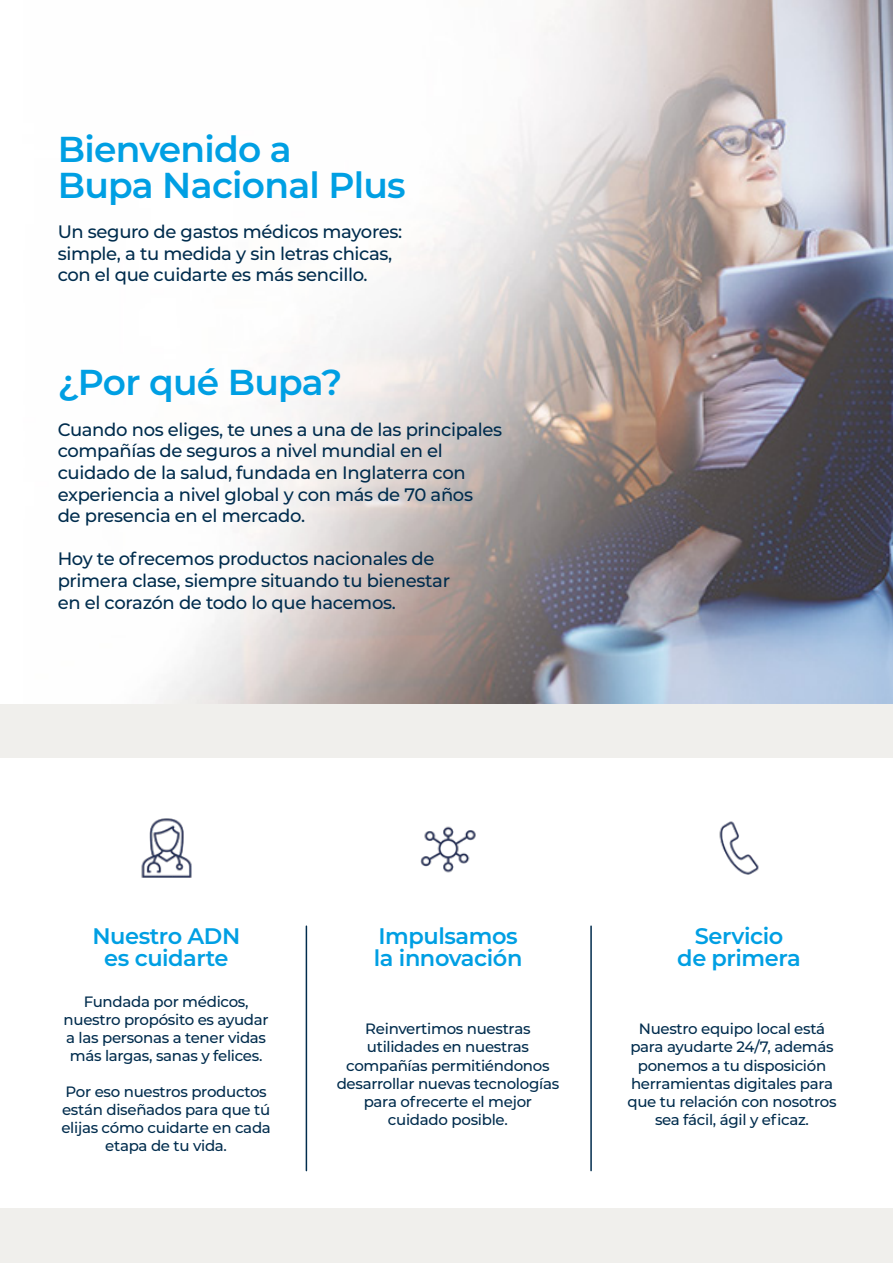
<style>
.page{position:relative;width:893px;height:1263px;background:#fff}
.page>*{position:absolute;margin:0;border:0;box-sizing:border-box;transform-origin:0 0}
.t1{font:600 36px/36.3px "Montserrat";letter-spacing:-.02em;color:#009fe3}
.t2{font:600 22.5px/22.5px "Montserrat";letter-spacing:-.02em;color:#009fe3;text-align:center}
.t3{font:500 18px/21.6px "Montserrat";letter-spacing:-.02em;color:#002c4d}
.t4{font:500 15px/18px "Montserrat";letter-spacing:-.02em;color:#002c4d;text-align:center}
</style>
<div class="page">
<img style="left:156px;top:0;width:737px;height:703px">
<div style="left:0;top:703px;width:893px;height:54px;background:#f0efec"></div>
<div style="left:0;top:1208px;width:893px;height:55px;background:#f0efec"></div>
<hr style="left:306px;top:926px;width:1px;height:244px;background:#002c4d">
<hr style="left:590px;top:926px;width:2px;height:244px;background:#002c4d">
<img style="left:141px;top:818px;width:51px;height:60px">
<img style="left:420px;top:826px;width:56px;height:47px">
<img style="left:719px;top:821px;width:40px;height:54px">
<h1 class="t1" style="left:58px;top:129px;width:350px">Bienvenido a<br>Bupa Nacional Plus</h1>
<p class="t3" style="left:58px;top:220px;width:346px">Un seguro de gastos médicos mayores: simple, a tu medida y sin letras chicas, con el que cuidarte es más sencillo.</p>
<h1 class="t1" style="left:58px;top:362px;width:286px">¿Por qué Bupa?</h1>
<p class="t3" style="left:58px;top:418px;width:446px">Cuando nos eliges, te unes a una de las principales compañías de seguros a nivel mundial en el cuidado de la salud, fundada en Inglaterra con experiencia a nivel global y con más de 70 años<br>de presencia en el mercado.</p>
<p class="t3" style="left:58px;top:547px;width:394px">Hoy te ofrecemos productos nacionales de primera clase, siempre situando tu bienestar en el corazón de todo lo que hacemos.</p>
<h2 class="t2" style="left:92px;top:923px;width:149px">Nuestro ADN es cuidarte</h2>
<h2 class="t2" style="left:677px;top:923px;width:125px">Servicio<br>de primera</h2>
<h2 class="t2" style="left:374px;top:923px;width:150px;text-align:left">Impulsamos la innovación</h2>
<p class="t4" style="left:64px;top:992px;width:207px">Fundada por médicos, nuestro propósito es ayudar a las personas a tener vidas más largas, sanas y felices.</p>
<p class="t4" style="left:61px;top:1082px;width:211px">Por eso nuestros productos están diseñados para que tú elijas cómo cuidarte en cada etapa de tu vida.</p>
<p class="t4" style="left:337px;top:1019px;width:224px">Reinvertimos nuestras utilidades en nuestras compañías permitiéndonos desarrollar nuevas tecnologías para ofrecerte el mejor cuidado posible.</p>
<p class="t4" style="left:627px;top:1019px;width:211px">Nuestro equipo local está para ayudarte 24/7, además ponemos a tu disposición herramientas digitales para que tu relación con nosotros sea fácil, ágil y eficaz.</p>
</div>
